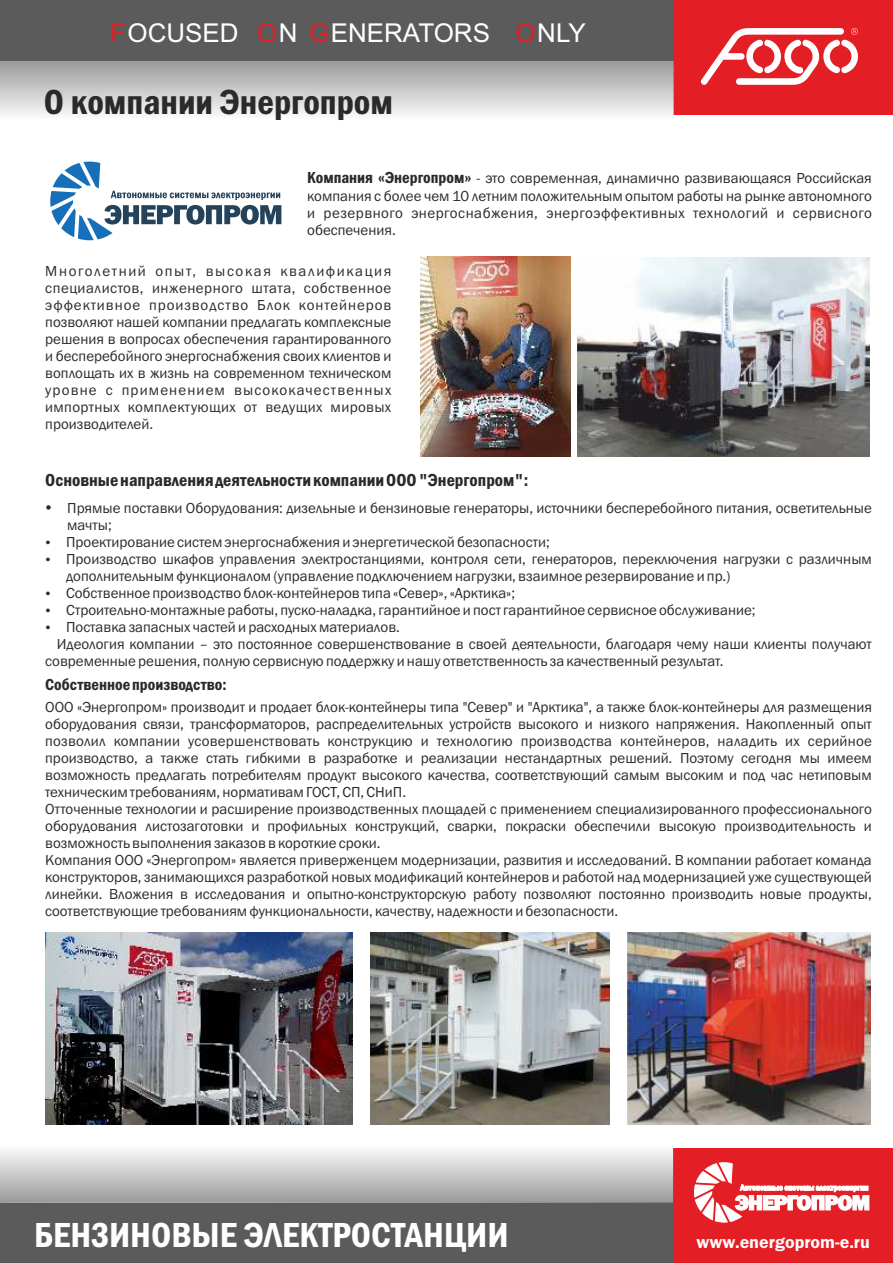
<style>
.page{position:relative;width:893px;height:1263px;background:#fff}
.page>*{position:absolute;margin:0;border:0;box-sizing:border-box;transform-origin:0 0}
.t1{font:600 condensed 36px "Franklin Gothic";color:#fefefe}
.t2{font:600 condensed 36px "Franklin Gothic";color:#2b2a29}
.t3{font:25.95px "Arial";color:#fefefe}
.t4{font:600 condensed 18px "Franklin Gothic";color:#2b2a29}
.t5{font:600 18px "Franklin Gothic";color:#fefefe}
.t6{font:600 condensed 16.5px "Franklin Gothic";color:#2b2a29}
.t7{font:15px/17px "Franklin Gothic";color:#2b2a29;text-align:justify}
.s1{color:#e31e24}
.s2{font-weight:600;font-stretch:condensed;font-size:16.5px}
</style>
<div class="page">
<div style="left:674px;top:0;width:219px;height:114px;background:#e31e24"></div>
<svg style="left:701px;top:28px;width:157px;height:57px"></svg>
<div style="left:673px;top:1148px;width:219px;height:114px;background:#e31e24"></div>
<svg style="left:694px;top:1162px;width:175px;height:60px"></svg>
<div style="left:0;top:0;width:674px;height:61px;background:#5b5b5b"></div>
<div style="left:0;top:61px;width:674px;height:58px;background:linear-gradient(to bottom,#99999a,#fafafa)"></div>
<svg style="left:0;top:1150px;width:673px;height:113px;background:#8d8d8d"></svg>
<svg style="left:50px;top:162px;width:231px;height:78px"></svg>
<img style="left:628px;top:932px;width:242px;height:192px">
<img style="left:577px;top:257px;width:293px;height:199px">
<img style="left:371px;top:932px;width:239px;height:192px">
<img style="left:45px;top:932px;width:308px;height:192px">
<img style="left:420px;top:256px;width:150px;height:200px">
<h2 class="t3" style="left:110px;top:23px;width:477px"><span class="s1">F</span>OCUSED <span class="s1">O</span>N <span class="s1">G</span>ENERATORS <span class="s1">O</span>NLY</h2>
<h1 class="t2" style="left:44px;top:89px;width:351px">О компании Энергопром</h1>
<p class="t7" style="left:307px;top:171px;width:566px"><span class="s2">Компания «Энергопром»</span> - это современная, динамично развивающаяся Российская компания с более чем 10 летним положительным опытом работы на рынке автономного и резервного энергоснабжения, энергоэффективных технологий и сервисного обеспечения.</p>
<p class="t7" style="left:45px;top:263px;width:348px">Многолетний опыт, высокая квалификация специалистов, инженерного штата, собственное эффективное производство Блок контейнеров позволяют нашей компании предлагать комплексные решения в вопросах обеспечения гарантированного и бесперебойного энергоснабжения своих клиентов и воплощать их в жизнь на современном техническом уровне с применением высококачественных импортных комплектующих от ведущих мировых производителей.</p>
<p class="t4" style="left:45px;top:473px;width:484px">Основные направления деятельности компании ООО "Энергопром":</p>
<p class="t7" style="left:67px;top:501px;width:806px">Прямые поставки Оборудования: дизельные и бензиновые генераторы, источники бесперебойного питания, осветительные</p>
<p class="t7" style="left:67px;top:518px;width:46px">мачты;</p>
<p class="t7" style="left:66px;top:535px;width:485px">Проектирование систем энергоснабжения и энергетической безопасности;</p>
<p class="t7" style="left:66px;top:552px;width:807px">Производство шкафов управления электростанциями, контроля сети, генераторов, переключения нагрузки с различным</p>
<p class="t7" style="left:66px;top:569px;width:666px">дополнительным функционалом (управление подключением нагрузки, взаимное резервирование и пр.)</p>
<p class="t7" style="left:66px;top:586px;width:451px">Собственное производство блок-контейнеров типа «Север», «Арктика»;</p>
<p class="t7" style="left:66px;top:603px;width:691px">Строительно-монтажные работы, пуско-наладка, гарантийное и пост гарантийное сервисное обслуживание;</p>
<p class="t7" style="left:66px;top:620px;width:335px">Поставка запасных частей и расходных материалов.</p>
<p class="t7" style="left:57px;top:637px;width:817px">Идеология компании – это постоянное совершенствование в своей деятельности, благодаря чему наши клиенты получают</p>
<p class="t7" style="left:45px;top:654px;width:680px">современные решения, полную сервисную поддержку и нашу ответственность за качественный результат.</p>
<p class="t6" style="left:45px;top:678px;width:183px">Собственное производство:</p>
<p class="t7" style="left:45px;top:700px;width:828px;text-align:left">ООО «Энергопром» производит и продает блок-контейнеры типа "Север" и "Арктика", а также блок-контейнеры для размещения оборудования связи, трансформаторов, распределительных устройств высокого и низкого напряжения. Накопленный опыт позволил компании усовершенствовать конструкцию и технологию производства контейнеров, наладить их серийное производство, а также стать гибкими в разработке и реализации нестандартных решений. Поэтому сегодня мы имеем возможность предлагать потребителям продукт высокого качества, соответствующий самым высоким и под час нетиповым техническим требованиям, нормативам ГОСТ, СП, СНиП.<br>Отточенные технологии и расширение производственных площадей с применением специализированного профессионального оборудования листозаготовки и профильных конструкций, сварки, покраски обеспечили высокую производительность и возможность выполнения заказов в короткие сроки.<br>Компания ООО «Энергопром» является приверженцем модернизации, развития и исследований. В компании работает команда конструкторов, занимающихся разработкой новых модификаций контейнеров и работой над модернизацией уже существующей линейки. Вложения в исследования и опытно-конструкторскую работу позволяют постоянно производить новые продукты, соответствующие требованиям функциональности, качеству, надежности и безопасности.</p>
<h1 class="t1" style="left:34px;top:1222px;width:476px">БЕНЗИНОВЫЕ ЭЛЕКТРОСТАНЦИИ</h1>
<p class="t5" style="left:696px;top:1235px;width:175px">www.energoprom-e.ru</p>
</div>
